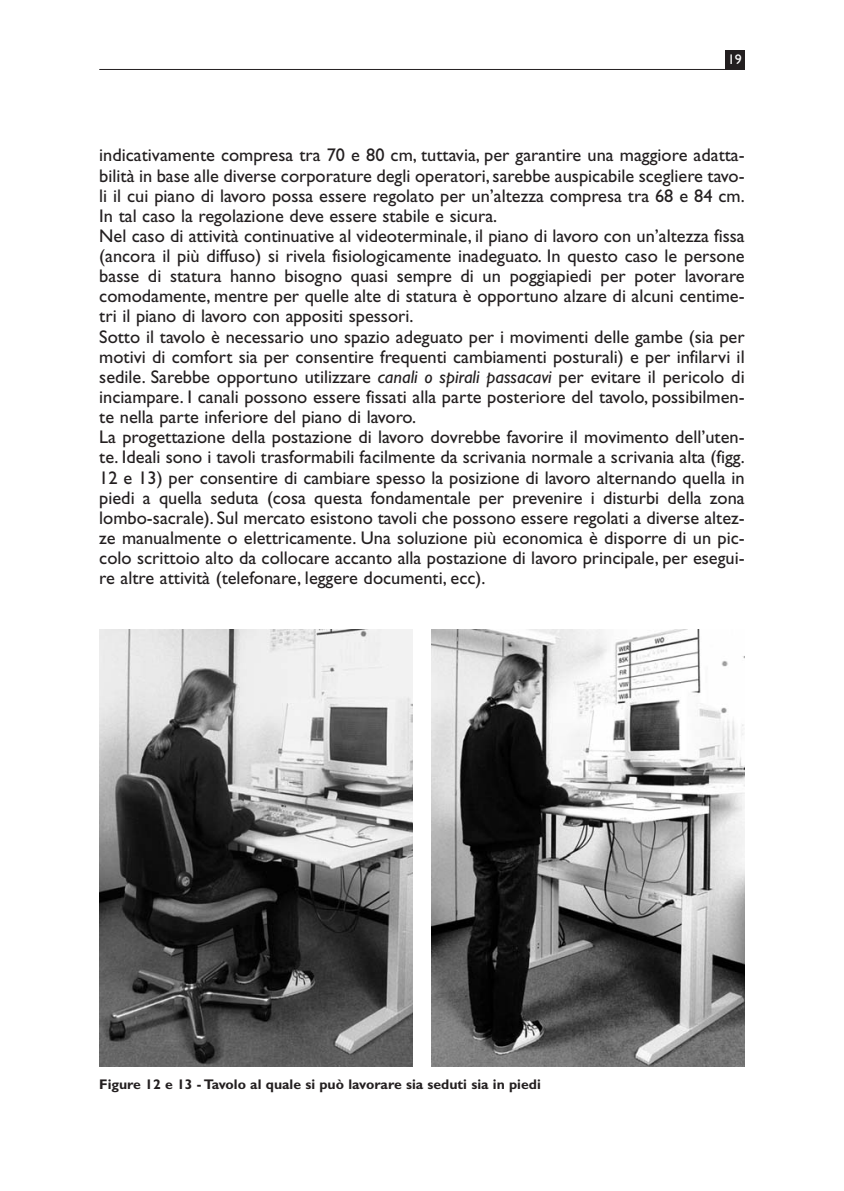
<style>
.page{position:relative;width:844px;height:1191px;background:#fff}
.page>*{position:absolute;margin:0;border:0;box-sizing:border-box;transform-origin:0 0}
.t1{font:18.38px/20.1px "Gill Sans";color:#231f20}
.t2{font:700 14px "Gill Sans";color:#231f20}
.t3{font:14px "Gill Sans";color:#fff}
.s1{font-style:italic}
</style>
<div class="page">
<hr style="left:99px;top:69px;width:645px;height:1px;background:#231f20">
<div style="left:724px;top:50px;width:20px;height:19px;background:#231f20"></div>
<img style="left:99px;top:629px;width:313px;height:438px">
<img style="left:432px;top:629px;width:312px;height:438px">
<p class="t3" style="left:727px;top:55px;width:15px">19</p>
<p class="t1" style="left:99px;top:147px;width:647px">indicativamente compresa tra 70 e 80 cm, tuttavia, per garantire una maggiore adatta&shy;bilità in base alle diverse corporature degli operatori, sarebbe auspicabile scegliere tavo&shy;li il cui piano di lavoro possa essere regolato per un’altezza compresa tra 68 e 84 cm.<br>In tal caso la regolazione deve essere stabile e sicura.<br>Nel caso di attività continuative al videoterminale, il piano di lavoro con un’altezza fissa (ancora il più diffuso) si rivela fisiologicamente inadeguato. In questo caso le persone basse di statura hanno bisogno quasi sempre di un poggiapiedi per poter lavorare comodamente, mentre per quelle alte di statura è opportuno alzare di alcuni centime&shy;tri il piano di lavoro con appositi spessori.<br>Sotto il tavolo è necessario uno spazio adeguato per i movimenti delle gambe (sia per motivi di comfort sia per consentire frequenti cambiamenti posturali) e per infilarvi il sedile. Sarebbe opportuno utilizzare <span class="s1">canali o spirali passacavi</span> per evitare il pericolo di inciampare. I canali possono essere fissati alla parte posteriore del tavolo, possibilmen&shy;te nella parte inferiore del piano di lavoro.<br>La progettazione della postazione di lavoro dovrebbe favorire il movimento dell’uten&shy;te. Ideali sono i tavoli trasformabili facilmente da scrivania normale a scrivania alta (figg.<br>12 e 13) per consentire di cambiare spesso la posizione di lavoro alternando quella in piedi a quella seduta (cosa questa fondamentale per prevenire i disturbi della zona lombo-sacrale). Sul mercato esistono tavoli che possono essere regolati a diverse altez&shy;ze manualmente o elettricamente. Una soluzione più economica è disporre di un pic&shy;colo scrittoio alto da collocare accanto alla postazione di lavoro principale, per esegui&shy;re altre attività (telefonare, leggere documenti, ecc).</p>
<p class="t2" style="left:99px;top:1079px;width:443px">Figure 12 e 13 - Tavolo al quale si può lavorare sia seduti sia in piedi</p>
</div>
